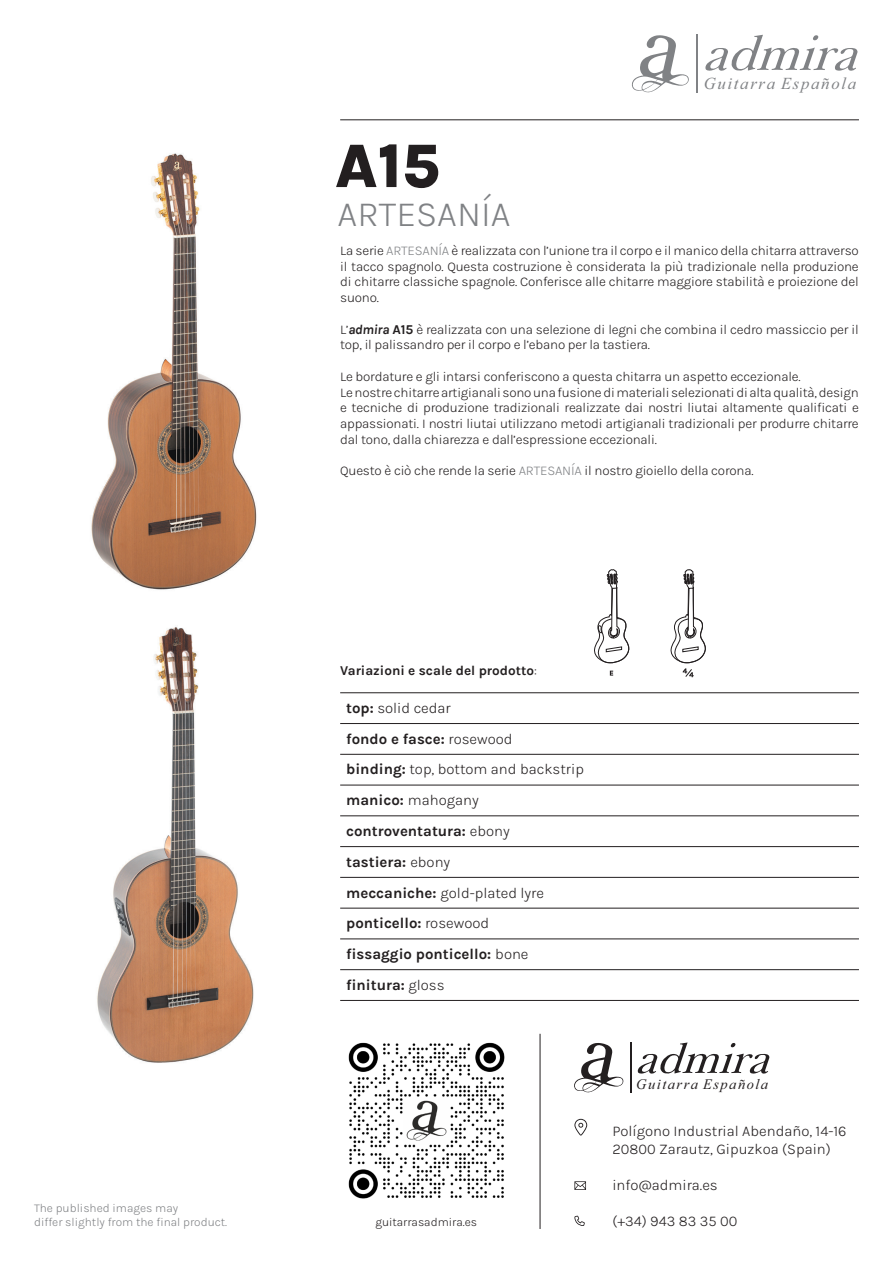
<style>
.page{position:relative;width:893px;height:1263px;background:#fff}
.page>*{position:absolute;margin:0;border:0;box-sizing:border-box;transform-origin:0 0}
.t1{font:800 63px "Karla";color:#231f20}
.t2{font:300 36px "Karla";color:#808285}
.t3{font:italic 16.8px "Times New Roman";letter-spacing:.1em;color:#808285}
.t4{font:300 15px "Karla";color:#231f20}
.t5{font:700 15px "Karla";color:#231f20}
.t6{font:italic 14.55px "Times New Roman";letter-spacing:.1em;color:#231f20}
.Texto_Descripción{font:300 13.5px/15.8px "Karla";letter-spacing:-.015em;color:#231f20;text-align:justify}
.t7{font:700 13.5px "Karla";color:#231f20}
.t8{font:300 12px "Karla";color:#808285}
.t9{font:300 12px "Karla";color:#231f20}
.s1{color:#808285}
.s2{font-weight:700;font-style:italic}
.s3{font-weight:700}
.s4{font-weight:300}
</style>
<div class="page">
<hr style="left:340px;top:119px;width:519px;height:1px;background:#231f20">
<hr style="left:540px;top:1034px;width:1px;height:195px;background:#231f20">
<img style="left:348px;top:1042px;width:157px;height:157px">
<svg style="left:637px;top:1042px;width:133px;height:32px"></svg>
<svg style="left:574px;top:1043px;width:50px;height:49px"></svg>
<hr style="left:630px;top:1042px;width:1px;height:51px;background:#231f20">
<svg style="left:574px;top:1119px;width:13px;height:16px"></svg>
<svg style="left:574px;top:1181px;width:12px;height:9px"></svg>
<svg style="left:574px;top:1216px;width:11px;height:10px"></svg>
<img style="left:91px;top:153px;width:166px;height:437px">
<img style="left:97px;top:627px;width:157px;height:436px">
<svg style="left:705px;top:34px;width:153px;height:37px"></svg>
<svg style="left:632px;top:35px;width:57px;height:57px"></svg>
<hr style="left:696px;top:34px;width:2px;height:59px;background:#808285">
<hr style="left:340px;top:692px;width:519px;height:1px;background:#231f20">
<hr style="left:340px;top:723px;width:519px;height:1px;background:#231f20">
<hr style="left:340px;top:754px;width:519px;height:1px;background:#231f20">
<hr style="left:340px;top:785px;width:519px;height:1px;background:#231f20">
<hr style="left:340px;top:815px;width:519px;height:1px;background:#231f20">
<hr style="left:340px;top:846px;width:519px;height:1px;background:#231f20">
<hr style="left:340px;top:877px;width:519px;height:1px;background:#231f20">
<hr style="left:340px;top:908px;width:519px;height:1px;background:#231f20">
<hr style="left:340px;top:938px;width:519px;height:1px;background:#231f20">
<hr style="left:340px;top:969px;width:519px;height:1px;background:#231f20">
<hr style="left:340px;top:1000px;width:519px;height:1px;background:#231f20">
<svg style="left:670px;top:569px;width:36px;height:108px"></svg>
<svg style="left:610px;top:671px;width:3px;height:5px"></svg>
<svg style="left:594px;top:569px;width:35px;height:95px"></svg>
<p class="t1" style="left:335px;top:126px;width:106px">A15</p>
<p class="t2" style="left:338px;top:191px;width:174px">ARTESANÍA</p>
<p class="t3" style="left:704px;top:72px;width:154px">Guitarra Española</p>
<p class="Texto_Descripción" style="left:340px;top:242px;width:520px">La serie <span class="s1">ARTESANÍA</span> è realizzata con l’unione tra il corpo e il manico della chitarra attraverso il tacco spagnolo. Questa costruzione è considerata la più tradizionale nella produzione di chitarre classiche spagnole. Conferisce alle chitarre maggiore stabilità e proiezione del suono.</p>
<p class="Texto_Descripción" style="left:340px;top:321px;width:520px">L’<span class="s2">admira</span> <span class="s3">A15</span> è realizzata con una selezione di legni che combina il cedro massiccio per il top, il palissandro per il corpo e l’ebano per la tastiera.</p>
<p class="Texto_Descripción" style="left:340px;top:368px;width:462px">Le bordature e gli intarsi conferiscono a questa chitarra un aspetto eccezionale.</p>
<p class="Texto_Descripción" style="left:340px;top:384px;width:520px">Le nostre chitarre artigianali sono una fusione di materiali selezionati di alta qualità, design e tecniche di produzione tradizionali realizzate dai nostri liutai altamente qualificati e appassionati. I nostri liutai utilizzano metodi artigianali tradizionali per produrre chitarre dal tono, dalla chiarezza e dall’espressione eccezionali.</p>
<p class="Texto_Descripción" style="left:340px;top:462px;width:415px">Questo è ciò che rende la serie <span class="s1">ARTESANÍA</span> il nostro gioiello della corona.</p>
<p class="t7" style="left:340px;top:662px;width:198px">Variazioni e scale del prodotto<span class="s4">:</span></p>
<p class="t4" style="left:346px;top:698px;width:106px"><span class="s3">top:</span> solid cedar</p>
<p class="t5" style="left:346px;top:729px;width:168px">fondo e fasce: <span class="s4">rosewood</span></p>
<p class="t4" style="left:346px;top:760px;width:239px"><span class="s3">binding:</span> top, bottom and backstrip</p>
<p class="t4" style="left:346px;top:790px;width:134px"><span class="s3">manico:</span> mahogany</p>
<p class="t5" style="left:346px;top:821px;width:165px">controventatura: <span class="s4">ebony</span></p>
<p class="t5" style="left:346px;top:852px;width:106px">tastiera: <span class="s4">ebony</span></p>
<p class="t4" style="left:346px;top:883px;width:199px"><span class="s3">meccaniche:</span> gold-plated lyre</p>
<p class="t5" style="left:346px;top:914px;width:145px">ponticello: <span class="s4">rosewood</span></p>
<p class="t5" style="left:346px;top:944px;width:184px">fissaggio ponticello: <span class="s4">bone</span></p>
<p class="t5" style="left:346px;top:975px;width:100px">finitura: <span class="s4">gloss</span></p>
<p class="t8" style="left:34px;top:1200px;width:146px">The published images may</p>
<p class="t8" style="left:34px;top:1214px;width:195px">differ slightly from the final product.</p>
<p class="t9" style="left:375px;top:1214px;width:103px">guitarrasadmira.es</p>
<p class="t6" style="left:636px;top:1074px;width:133px">Guitarra Española</p>
<p class="t4" style="left:612px;top:1121px;width:236px">Polígono Industrial Abendaño, 14-16</p>
<p class="t4" style="left:612px;top:1139px;width:220px">20800 Zarautz, Gipuzkoa (Spain)</p>
<p class="t4" style="left:612px;top:1175px;width:107px">info@admira.es</p>
<p class="t4" style="left:612px;top:1211px;width:127px">(+34) 943 83 35 00</p>
</div>
